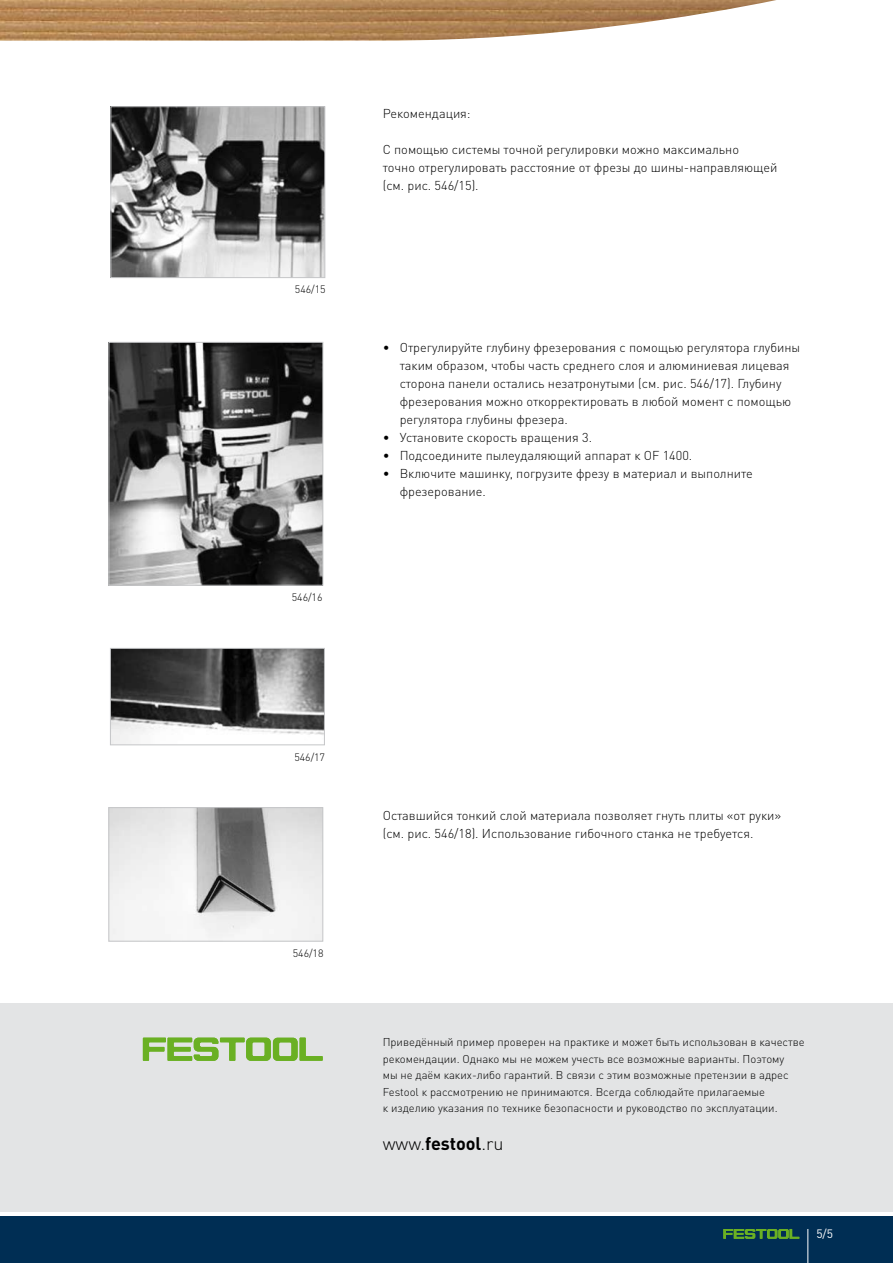
<style>
.page{position:relative;width:893px;height:1263px;background:#fff}
.page>*{position:absolute;margin:0;border:0;box-sizing:border-box;transform-origin:0 0}
.t1{font:300 18px "DIN Pro";color:#000}
.t2{font:300 12.75px/18px "DIN Pro";color:#000}
.t3{font:12px "DIN Pro";color:#fff}
.t4{font:300 11.25px/16.5px "DIN Pro";color:#000}
.t5{font:300 10.65px "DIN Pro";letter-spacing:-.005em;color:#000}
.s1{font-weight:700}
</style>
<div class="page">
<div style="left:0;top:1216px;width:893px;height:47px;background:#002e54"></div>
<svg style="left:723px;top:1229px;width:76px;height:10px"></svg>
<hr style="left:807px;top:1229px;width:1px;height:34px;background:#fff">
<div style="left:0;top:1003px;width:893px;height:209px;background:#e3e4e5"></div>
<svg style="left:143px;top:1037px;width:180px;height:24px"></svg>
<img style="left:0;top:0;width:776px;height:41px">
<img style="left:111px;top:344px;width:210px;height:239px">
<div style="left:109px;top:342px;width:214px;height:243px;border:1px solid #c5c6c8"></div>
<img style="left:112px;top:650px;width:211px;height:93px">
<div style="left:110px;top:648px;width:215px;height:97px;border:1px solid #c5c6c8"></div>
<img style="left:111px;top:809px;width:210px;height:130px">
<div style="left:109px;top:807px;width:214px;height:134px;border:1px solid #c5c6c8"></div>
<img style="left:113px;top:108px;width:210px;height:168px">
<div style="left:111px;top:106px;width:214px;height:172px;border:1px solid #c5c6c8"></div>
<p class="t5" style="left:295px;top:282px;width:32px">546/15</p>
<p class="t5" style="left:292px;top:590px;width:32px">546/16</p>
<p class="t2" style="left:383px;top:104px;width:90px">Рекомендация:</p>
<p class="t2" style="left:383px;top:140px;width:396px">С помощью системы точной регулировки можно максимально<br>точно отрегулировать расстояние от фрезы до шины-направляющей (см. рис. 546/15).</p>
<p class="t2" style="left:400px;top:338px;width:402px;text-indent:-17px">• Отрегулируйте глубину фрезерования с помощью регулятора глубины таким образом, чтобы часть среднего слоя и алюминиевая лицевая сторона панели остались незатронутыми (см. рис. 546/17). Глубину фрезерования можно откорректировать в любой момент с помощью регулятора глубины фрезера.</p>
<p class="t2" style="left:383px;top:428px;width:211px">• Установите скорость вращения 3.</p>
<p class="t2" style="left:383px;top:446px;width:311px">• Подсоедините пылеудаляющий аппарат к OF 1400.</p>
<p class="t2" style="left:400px;top:464px;width:355px;text-indent:-17px">• Включите машинку, погрузите фрезу в материал и выполните фрезерование.</p>
<p class="t5" style="left:294px;top:749px;width:32px">546/17</p>
<p class="t5" style="left:293px;top:946px;width:32px">546/18</p>
<p class="t2" style="left:383px;top:806px;width:400px">Оставшийся тонкий слой материала позволяет гнуть плиты «от руки» (см. рис. 546/18). Использование гибочного станка не требуется.</p>
<p class="t4" style="left:383px;top:1033px;width:423px">Приведённый пример проверен на практике и может быть использован в качестве рекомендации. Однако мы не можем учесть все возможные варианты. Поэтому<br>мы не даём каких-либо гарантий. В связи с этим возможные претензии в адрес Festool к рассмотрению не принимаются. Всегда соблюдайте прилагаемые<br>к изделию указания по технике безопасности и руководство по эксплуатации.</p>
<h1 class="t1" style="left:383px;top:1131px;width:122px">www.<span class="s1">festool</span>.ru</h1>
<p class="t3" style="left:816px;top:1225px;width:18px">5/5</p>
</div>
